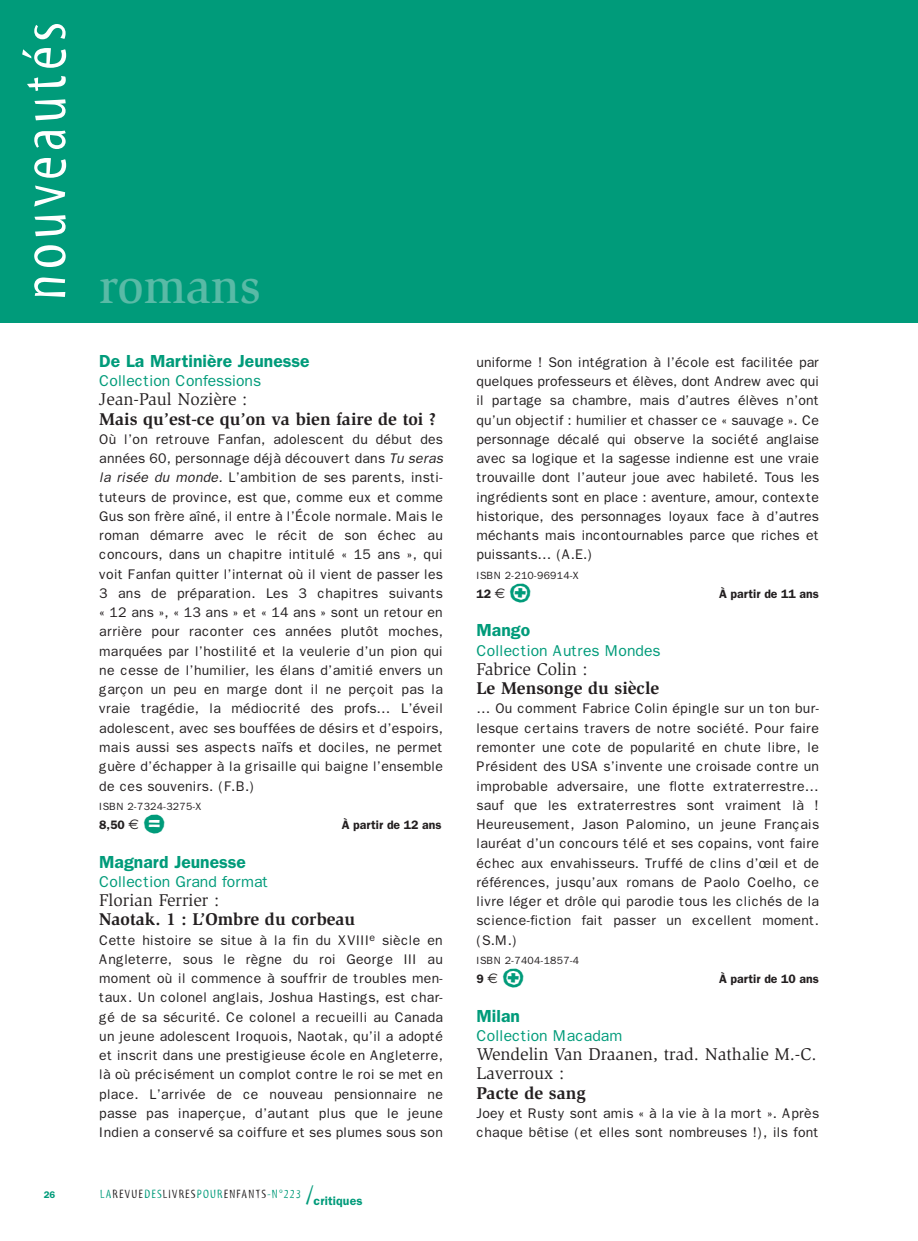
<style>
.page{position:relative;width:918px;height:1241px;background:#fff}
.page>*{position:absolute;margin:0;border:0;box-sizing:border-box;transform-origin:0 0}
.t1{font:63px "Myriad Tilt";letter-spacing:.08em;color:#fff}
.t2{font:500 49px "Slimbach";color:#59baa6}
.t3{font:35px "Ale Signs White LL";color:#009b7a}
.t4{font:35px "Ale Signs Black LL";color:#009b7a}
.t5{font:17.5px/19.2px "Slimbach";color:#231f20}
.t6{font:700 17.5px "Slimbach";color:#231f20}
.t7{font:600 17.5px "Franklin Gothic";color:#009b7a}
.t8{font:15.75px "Franklin Gothic";color:#009b7a}
.t9{font:14px/19.2px "Franklin Gothic";letter-spacing:.02em;color:#231f20;text-align:justify}
.t10{font:600 12.25px "Franklin Gothic";color:#231f20}
.t11{font:12.25px "Myriad Tilt";letter-spacing:.1em;color:#231f20}
.t12{font:10.5px "Franklin Gothic";letter-spacing:.03em;color:#231f20}
.t13{font:600 9.62px "Franklin Gothic";color:#009b7a}
.s1{font-style:italic}
.s2{font-family:"Euro Sans";font-weight:400;font-size:14px}
.s3{color:#009b7a}
.s4{font-size:26.25px;color:#009b7a}
.s5{font-family:"Franklin Gothic";font-weight:600;color:#009b7a}
</style>
<div class="page">
<div style="left:0;top:0;width:918px;height:322px;background:#009b7a"></div>
<h1 class="t1" style="left:21px;top:300px;width:280px;rotate:-90deg">nouveautés</h1>
<p class="t13" style="left:44px;top:1188px;width:13px">26</p>
<h2 class="t2" style="left:99px;top:268px;width:163px">romans</h2>
<p class="t7" style="left:99px;top:350px;width:212px">De La Martinière Jeunesse</p>
<p class="t8" style="left:99px;top:371px;width:163px">Collection Confessions</p>
<p class="t5" style="left:99px;top:391px;width:150px">Jean-Paul Nozière :</p>
<p class="t6" style="left:99px;top:412px;width:338px">Mais qu’est-ce qu’on va bien faire de toi ?</p>
<p class="t9" style="left:99px;top:429px;width:345px">Où l’on retrouve Fanfan, adolescent du début des années 60, personnage déjà découvert dans <span class="s1">Tu seras la risée du monde.</span> L’ambition de ses parents, insti&shy;tuteurs de province, est que, comme eux et comme Gus son frère aîné, il entre à l’École normale. Mais le roman démarre avec le récit de son échec au concours, dans un chapitre intitulé « 15 ans », qui voit Fanfan quitter l’internat où il vient de passer les 3 ans de préparation. Les 3 chapitres suivants « 12 ans », « 13 ans » et « 14 ans » sont un retour en arrière pour raconter ces années plutôt moches, marquées par l’hostilité et la veulerie d’un pion qui ne cesse de l’humilier, les élans d’amitié envers un garçon un peu en marge dont il ne perçoit pas la vraie tragédie, la médiocrité des profs… L’éveil adolescent, avec ses bouffées de désirs et d’espoirs, mais aussi ses aspects naïfs et dociles, ne permet guère d’échapper à la grisaille qui baigne l’ensemble de ces souvenirs. (F.B.)</p>
<p class="t12" style="left:99px;top:799px;width:105px">ISBN 2-7324-3275-X</p>
<p class="t10" style="left:99px;top:817px;width:41px">8,50 <span class="s2">€</span></p>
<h3 class="t4" style="left:143px;top:801px;width:24px">a</h3>
<p class="t10" style="left:342px;top:817px;width:101px">À partir de 12 ans</p>
<p class="t7" style="left:99px;top:851px;width:148px">Magnard Jeunesse</p>
<p class="t8" style="left:99px;top:872px;width:171px">Collection Grand format</p>
<p class="t5" style="left:99px;top:891px;width:121px">Florian Ferrier :</p>
<p class="t6" style="left:99px;top:912px;width:257px">Naotak. 1 : L’Ombre du corbeau</p>
<p class="t9" style="left:99px;top:930px;width:345px">Cette histoire se situe à la fin du XVIII<sup>e</sup> siècle en Angleterre, sous le règne du roi George III au moment où il commence à souffrir de troubles men&shy;taux. Un colonel anglais, Joshua Hastings, est char&shy;gé de sa sécurité. Ce colonel a recueilli au Canada un jeune adolescent Iroquois, Naotak, qu’il a adopté et inscrit dans une prestigieuse école en Angleterre, là où précisément un complot contre le roi se met en place. L’arrivée de ce nouveau pensionnaire ne passe pas inaperçue, d’autant plus que le jeune Indien a conservé sa coiffure et ses plumes sous son</p>
<p class="t11" style="left:100px;top:1188px;width:264px"><span class="s3">LA</span>REVUE<span class="s3">DES</span>LIVRES<span class="s3">POUR</span>ENFANTS<span class="s3">-N°223</span> <span class="s4">/</span><span class="s5">critiques</span></p>
<p class="t9" style="left:476px;top:352px;width:344px">uniforme ! Son intégration à l’école est facilitée par quelques professeurs et élèves, dont Andrew avec qui il partage sa chambre, mais d’autres élèves n’ont qu’un objectif : humilier et chasser ce « sauvage ». Ce personnage décalé qui observe la société anglaise avec sa logique et la sagesse indienne est une vraie trouvaille dont l’auteur joue avec habileté. Tous les ingrédients sont en place : aventure, amour, contexte historique, des personnages loyaux face à d’autres méchants mais incontournables parce que riches et puissants… (A.E.)</p>
<p class="t12" style="left:476px;top:568px;width:105px">ISBN 2-210-96914-X</p>
<p class="t10" style="left:476px;top:586px;width:30px">12 <span class="s2">€</span></p>
<h3 class="t3" style="left:509px;top:570px;width:24px">U</h3>
<p class="t10" style="left:719px;top:586px;width:101px">À partir de 11 ans</p>
<p class="t7" style="left:476px;top:620px;width:55px">Mango</p>
<p class="t8" style="left:476px;top:641px;width:185px">Collection Autres Mondes</p>
<p class="t5" style="left:476px;top:660px;width:113px">Fabrice Colin :</p>
<p class="t6" style="left:476px;top:681px;width:184px">Le Mensonge du siècle</p>
<p class="t9" style="left:476px;top:699px;width:344px">… Ou comment Fabrice Colin épingle sur un ton bur&shy;lesque certains travers de notre société. Pour faire remonter une cote de popularité en chute libre, le Président des USA s’invente une croisade contre un improbable adversaire, une flotte extraterrestre… sauf que les extraterrestres sont vraiment là !<br>Heureusement, Jason Palomino, un jeune Français lauréat d’un concours télé et ses copains, vont faire échec aux envahisseurs. Truffé de clins d’œil et de références, jusqu’aux romans de Paolo Coelho, ce livre léger et drôle qui parodie tous les clichés de la science-fiction fait passer un excellent moment. (S.M.)</p>
<p class="t12" style="left:476px;top:953px;width:104px">ISBN 2-7404-1857-4</p>
<p class="t10" style="left:476px;top:971px;width:23px">9 <span class="s2">€</span></p>
<h3 class="t3" style="left:502px;top:955px;width:24px">U</h3>
<p class="t10" style="left:719px;top:971px;width:101px">À partir de 10 ans</p>
<p class="t7" style="left:476px;top:1005px;width:45px">Milan</p>
<p class="t8" style="left:476px;top:1026px;width:147px">Collection Macadam</p>
<p class="t5" style="left:476px;top:1045px;width:342px">Wendelin Van Draanen, trad. Nathalie M.-C.<br>Laverroux :</p>
<p class="t6" style="left:476px;top:1085px;width:111px">Pacte de sang</p>
<p class="t9" style="left:476px;top:1103px;width:344px">Joey et Rusty sont amis « à la vie à la mort ». Après chaque bêtise (et elles sont nombreuses !), ils font</p>
</div>
